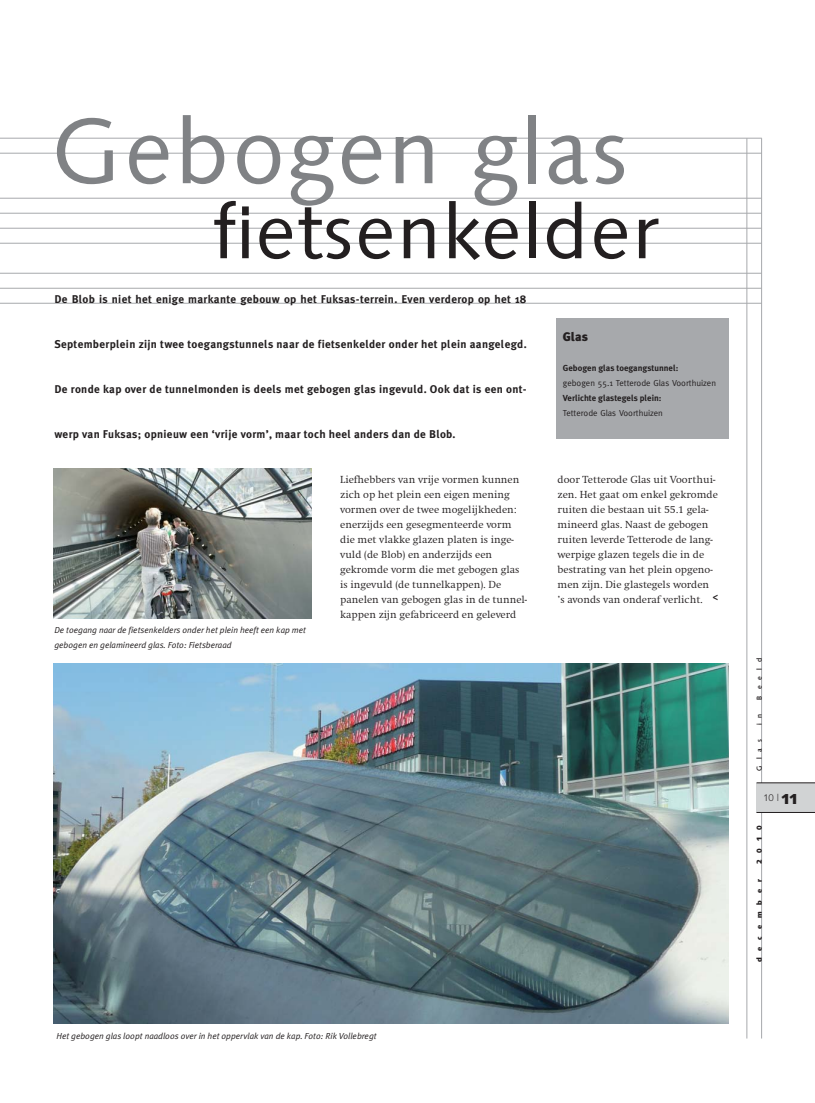
<style>
.page{position:relative;width:815px;height:1103px;background:#fff}
.page>*{position:absolute;margin:0;border:0;box-sizing:border-box;transform-origin:0 0}
.t1{font:96.25px "Saxony";letter-spacing:.01em;color:#808285}
.t2{font:80px "Saxony";letter-spacing:.01em;color:#231f20}
.t3{font:900 12.5px "Meta Plus";color:#231f20}
.t4{font:700 11.25px "Meta Plus";letter-spacing:.025em;color:#231f20}
.t5{font:300 10.62px/15px "Swift";color:#231f20}
.t6{font:300 10px "Saxony";color:#231f20}
.t7{font:italic 8.75px/15px "Meta Plus Normal";color:#231f20}
.t8{font:8.75px "Meta";color:#231f20}
.t9{font:700 8.75px "Meta Plus";color:#231f20}
.t10{font:700 7.5px "Saxony";letter-spacing:.87em;color:#231f20}
.t11{font:500 7.5px "Saxony";letter-spacing:.77em;color:#231f20}
.s1{font-weight:700;font-size:15px}
</style>
<div class="page">
<hr style="left:747px;top:138px;width:1px;height:900px;background:#a7a9ac">
<hr style="left:761px;top:138px;width:1px;height:900px;background:#a7a9ac">
<div style="left:756px;top:783px;width:59px;height:29px;background:#d1d3d4"></div>
<hr style="left:756px;top:782px;width:59px;height:1px;background:#231f20">
<hr style="left:756px;top:812px;width:59px;height:1px;background:#231f20">
<hr style="left:0;top:138px;width:762px;height:1px;background:#a7a9ac">
<hr style="left:0;top:153px;width:762px;height:1px;background:#a7a9ac">
<hr style="left:0;top:198px;width:762px;height:1px;background:#a7a9ac">
<hr style="left:0;top:213px;width:762px;height:1px;background:#a7a9ac">
<hr style="left:0;top:228px;width:762px;height:1px;background:#a7a9ac">
<hr style="left:0;top:243px;width:762px;height:1px;background:#a7a9ac">
<hr style="left:0;top:273px;width:762px;height:1px;background:#a7a9ac">
<hr style="left:0;top:288px;width:762px;height:1px;background:#a7a9ac">
<hr style="left:0;top:303px;width:762px;height:1px;background:#a7a9ac">
<div style="left:556px;top:318px;width:173px;height:120px;background:#a7a9ac"></div>
<img style="left:53px;top:468px;width:259px;height:150px">
<img style="left:53px;top:663px;width:676px;height:360px">
<h1 class="t1" style="left:53px;top:114px;width:578px">Gebogen glas</h1>
<h2 class="t2" style="left:214px;top:201px;width:446px">fietsenkelder</h2>
<p class="t4" style="left:54px;top:295px;width:474px">De Blob is niet het enige markante gebouw op het Fuksas-terrein. Even verderop op het 18</p>
<p class="t4" style="left:54px;top:340px;width:474px">Septemberplein zijn twee toegangstunnels naar de fietsenkelder onder het plein aangelegd.</p>
<p class="t4" style="left:54px;top:385px;width:474px">De ronde kap over de tunnelmonden is deels met gebogen glas ingevuld. Ook dat is een ont-</p>
<p class="t4" style="left:54px;top:430px;width:403px">werp van Fuksas; opnieuw een ‘vrije vorm’, maar toch heel anders dan de Blob.</p>
<p class="t5" style="left:558px;top:473px;width:162px">door Tetterode Glas uit Voorthui&shy;zen. Het gaat om enkel gekromde ruiten die bestaan uit 55.1 gela&shy;mineerd glas. Naast de gebogen ruiten leverde Tetterode de lang&shy;werpige glazen tegels die in de bestrating van het plein opgeno&shy;men zijn. Die glastegels worden ’s avonds van onderaf verlicht. <sup>&lt;</sup></p>
<p class="t3" style="left:563px;top:332px;width:26px">Glas</p>
<p class="t9" style="left:563px;top:365px;width:117px">Gebogen glas toegangstunnel:</p>
<p class="t8" style="left:563px;top:380px;width:155px">gebogen 55.1 Tetterode Glas Voorthuizen</p>
<p class="t9" style="left:563px;top:395px;width:100px">Verlichte glastegels plein:</p>
<p class="t8" style="left:563px;top:410px;width:102px">Tetterode Glas Voorthuizen</p>
<p class="t5" style="left:340px;top:473px;width:189px">Liefhebbers van vrije vormen kunnen zich op het plein een eigen mening vormen over de twee mogelijkheden: enerzijds een gesegmenteerde vorm die met vlakke glazen platen is inge&shy;vuld (de Blob) en anderzijds een gekromde vorm die met gebogen glas is ingevuld (de tunnelkappen). De panelen van gebogen glas in de tunnel&shy;kappen zijn gefabriceerd en geleverd</p>
<p class="t7" style="left:54px;top:623px;width:253px">De toegang naar de fietsenkelders onder het plein heeft een kap met gebogen en gelamineerd glas. Foto: Fietsberaad</p>
<p class="t7" style="left:57px;top:1028px;width:322px">Het gebogen glas loopt naadloos over in het oppervlak van de kap. Foto: Rik Vollebregt</p>
<p class="t11" style="left:756px;top:699px;width:43px;rotate:-90deg">Beeld</p>
<p class="t11" style="left:756px;top:725px;width:13px;rotate:-90deg">i n</p>
<p class="t11" style="left:756px;top:770px;width:33px;rotate:-90deg">Glas</p>
<p class="t6" style="left:764px;top:794px;width:37px">10 | <span class="s1">11</span></p>
<p class="t10" style="left:756px;top:864px;width:40px;rotate:-90deg">2010</p>
<p class="t10" style="left:756px;top:962px;width:85px;rotate:-90deg">december</p>
</div>
